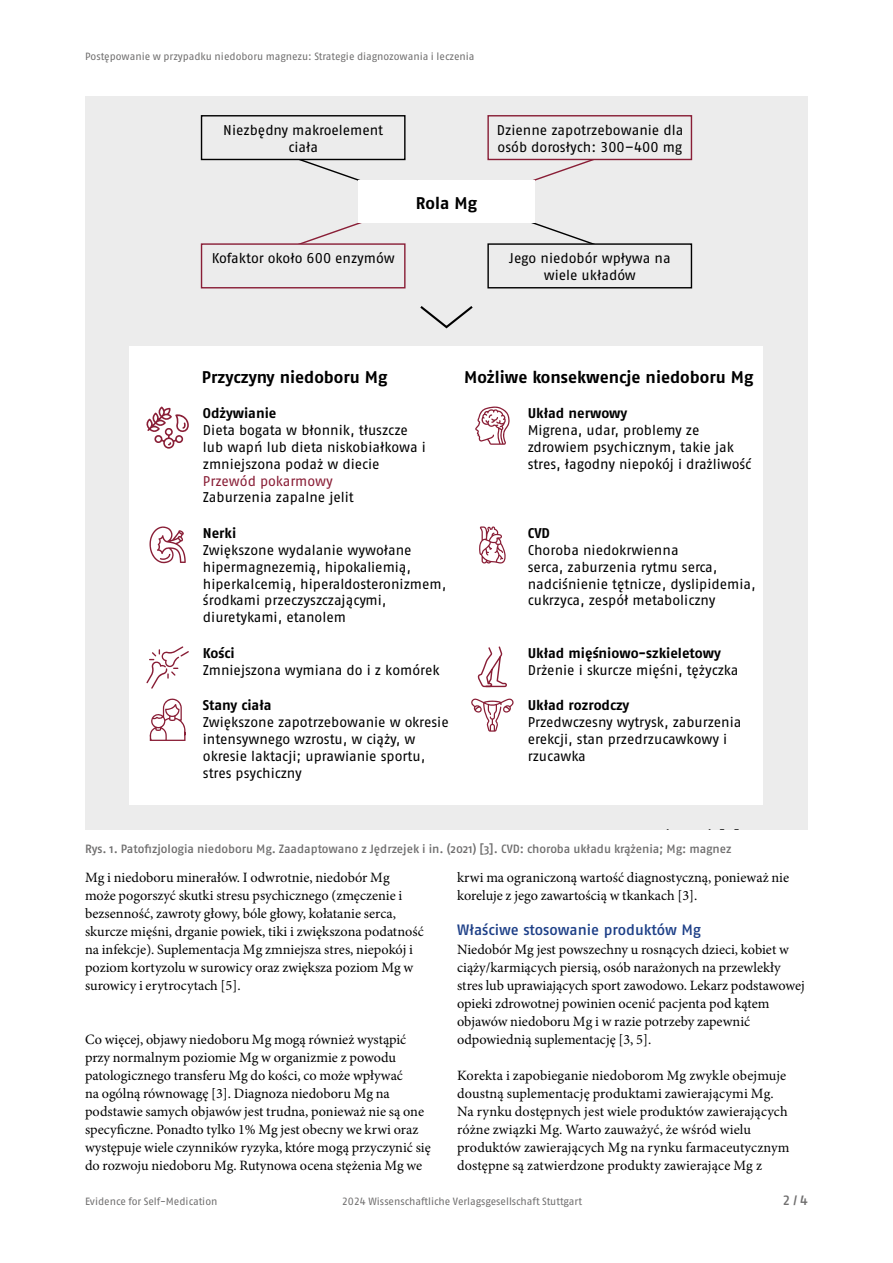
<style>
.page{position:relative;width:893px;height:1263px;background:#fff}
.page>*{position:absolute;margin:0;border:0;box-sizing:border-box;transform-origin:0 0}
.t1{font:700 16.95px "Fago Pro";color:#000}
.t2{font:16.95px "Fago Pro";color:#000}
.t3{font:500 15px "Fago Pro";color:#1d3f87}
.t4{font:14.25px/18px "Minion Pro";color:#000}
.t5{font:14.1px/17px "Fago Pro";color:#000}
.t6{font:700 14.1px "Fago Pro";color:#000}
.t7{font:14.1px "Fago Pro";color:#891e36}
.t8{font:500 13.5px "Fago Pro";color:#706f6f}
.t9{font:500 12px "Fago Pro";letter-spacing:-.005em;color:#706f6f}
.t10{font:10.5px "Fago Pro";letter-spacing:-.005em;color:#706f6f}
</style>
<div class="page">
<div style="left:85px;top:96px;width:723px;height:734px;background:#ececec"></div>
<svg style="left:296px;top:160px;width:301px;height:83px"></svg>
<div style="left:130px;top:346px;width:633px;height:458px;background:#fff"></div>
<div style="left:358px;top:181px;width:177px;height:42px;background:#fff"></div>
<svg style="left:420px;top:306px;width:53px;height:23px"></svg>
<svg style="left:146px;top:406px;width:43px;height:43px"></svg>
<svg style="left:475px;top:406px;width:35px;height:39px"></svg>
<svg style="left:149px;top:526px;width:37px;height:38px"></svg>
<svg style="left:479px;top:526px;width:27px;height:38px"></svg>
<svg style="left:146px;top:646px;width:43px;height:43px"></svg>
<svg style="left:477px;top:646px;width:30px;height:42px"></svg>
<svg style="left:150px;top:698px;width:35px;height:43px"></svg>
<svg style="left:471px;top:698px;width:43px;height:34px"></svg>
<div style="left:201px;top:115px;width:205px;height:45px;border:1px solid #000"></div>
<div style="left:201px;top:243px;width:205px;height:45px;border:1px solid #891e36"></div>
<div style="left:487px;top:115px;width:205px;height:45px;border:1px solid #891e36"></div>
<div style="left:487px;top:243px;width:205px;height:45px;border:1px solid #000"></div>
<p class="t10" style="left:85px;top:50px;width:391px">Postępowanie w przypadku niedoboru magnezu: Strategie diagnozowania i leczenia</p>
<p class="t5" style="left:223px;top:121px;width:161px;text-align:center">Niezbędny makroelement ciała</p>
<p class="t5" style="left:212px;top:250px;width:185px">Kofaktor około 600 enzymów</p>
<p class="t1" style="left:416px;top:192px;width:63px">Rola Mg</p>
<p class="t5" style="left:497px;top:121px;width:188px">Dzienne zapotrzebowanie dla osób dorosłych: 300–400 mg</p>
<p class="t5" style="left:509px;top:250px;width:163px;text-align:center">Jego niedobór wpływa na wiele układów</p>
<p class="t1" style="left:202px;top:366px;width:187px">Przyczyny niedoboru Mg</p>
<p class="t1" style="left:464px;top:366px;width:291px">Możliwe konsekwencje niedoboru Mg</p>
<p class="t6" style="left:203px;top:404px;width:75px">Odżywianie</p>
<p class="t5" style="left:203px;top:421px;width:225px">Dieta bogata w błonnik, tłuszcze lub wapń lub dieta niskobiałkowa i zmniejszona podaż w diecie</p>
<p class="t7" style="left:203px;top:472px;width:131px">Przewód pokarmowy</p>
<p class="t5" style="left:203px;top:489px;width:152px">Zaburzenia zapalne jelit</p>
<p class="t6" style="left:528px;top:404px;width:101px">Układ nerwowy</p>
<p class="t5" style="left:528px;top:421px;width:225px">Migrena, udar, problemy ze zdrowiem psychicznym, takie jak stres, łagodny niepokój i drażliwość</p>
<p class="t6" style="left:203px;top:524px;width:35px">Nerki</p>
<p class="t5" style="left:203px;top:541px;width:245px">Zwiększone wydalanie wywołane hipermagnezemią, hipokaliemią, hiperkalcemią, hiperaldosteronizmem, środkami przeczyszczającymi, diuretykami, etanolem</p>
<p class="t6" style="left:203px;top:644px;width:33px">Kości</p>
<p class="t5" style="left:203px;top:661px;width:238px">Zmniejszona wymiana do i z komórek</p>
<p class="t6" style="left:203px;top:696px;width:70px">Stany ciała</p>
<p class="t5" style="left:203px;top:713px;width:247px">Zwiększone zapotrzebowanie w okresie intensywnego wzrostu, w ciąży, w okresie laktacji; uprawianie sportu, stres psychiczny</p>
<p class="t6" style="left:528px;top:524px;width:24px">CVD</p>
<p class="t5" style="left:528px;top:541px;width:230px">Choroba niedokrwienna<br>serca, zaburzenia rytmu serca, nadciśnienie tętnicze, dyslipidemia, cukrzyca, zespół metaboliczny</p>
<p class="t6" style="left:528px;top:644px;width:195px">Układ mięśniowo-szkieletowy</p>
<p class="t5" style="left:528px;top:661px;width:212px">Drżenie i skurcze mięśni, tężyczka</p>
<p class="t6" style="left:528px;top:696px;width:103px">Układ rozrodczy</p>
<p class="t5" style="left:528px;top:713px;width:215px">Przedwczesny wytrysk, zaburzenia erekcji, stan przedrzucawkowy i rzucawka</p>
<p class="t2" style="left:664px;top:827px;width:7px">(</p>
<p class="t2" style="left:708px;top:827px;width:33px">)[]</p>
<p class="t9" style="left:85px;top:842px;width:648px">Rys. 1. Patofizjologia niedoboru Mg. Zaadaptowano z Jędrzejek i in. (2021) [3]. CVD: choroba układu krążenia; Mg: magnez</p>
<p class="t4" style="left:85px;top:869px;width:340px">Mg i niedoboru minerałów. I odwrotnie, niedobór Mg może pogorszyć skutki stresu psychicznego (zmęczenie i bezsenność, zawroty głowy, bóle głowy, kołatanie serca, skurcze mięśni, drganie powiek, tiki i zwiększona podatność na infekcje). Suplementacja Mg zmniejsza stres, niepokój i poziom kortyzolu w surowicy oraz zwiększa poziom Mg w surowicy i erytrocytach [5].</p>
<p class="t4" style="left:85px;top:1030px;width:347px">Co więcej, objawy niedoboru Mg mogą również wystąpić przy normalnym poziomie Mg w organizmie z powodu patologicznego transferu Mg do kości, co może wpływać<br>na ogólną równowagę [3]. Diagnoza niedoboru Mg na podstawie samych objawów jest trudna, ponieważ nie są one specyficzne. Ponadto tylko 1% Mg jest obecny we krwi oraz występuje wiele czynników ryzyka, które mogą przyczynić się do rozwoju niedoboru Mg. Rutynowa ocena stężenia Mg we</p>
<p class="t4" style="left:457px;top:868px;width:333px">krwi ma ograniczoną wartość diagnostyczną, ponieważ nie koreluje z jego zawartością w tkankach [3].</p>
<p class="t3" style="left:457px;top:921px;width:245px">Właściwe stosowanie produktów Mg</p>
<p class="t4" style="left:457px;top:941px;width:349px">Niedobór Mg jest powszechny u rosnących dzieci, kobiet w ciąży/karmiących piersią, osób narażonych na przewlekły stres lub uprawiających sport zawodowo. Lekarz podstawowej opieki zdrowotnej powinien ocenić pacjenta pod kątem objawów niedoboru Mg i w razie potrzeby zapewnić odpowiednią suplementację [3, 5].</p>
<p class="t4" style="left:457px;top:1067px;width:334px">Korekta i zapobieganie niedoborom Mg zwykle obejmuje doustną suplementację produktami zawierającymi Mg.<br>Na rynku dostępnych jest wiele produktów zawierających różne związki Mg. Warto zauważyć, że wśród wielu produktów zawierających Mg na rynku farmaceutycznym dostępne są zatwierdzone produkty zawierające Mg z</p>
<p class="t10" style="left:85px;top:1195px;width:134px">Evidence for Self-Medication</p>
<p class="t10" style="left:342px;top:1195px;width:242px">2024 Wissenschaftliche Verlagsgesellschaft Stuttgart</p>
<p class="t8" style="left:782px;top:1192px;width:27px">2 / 4</p>
</div>
